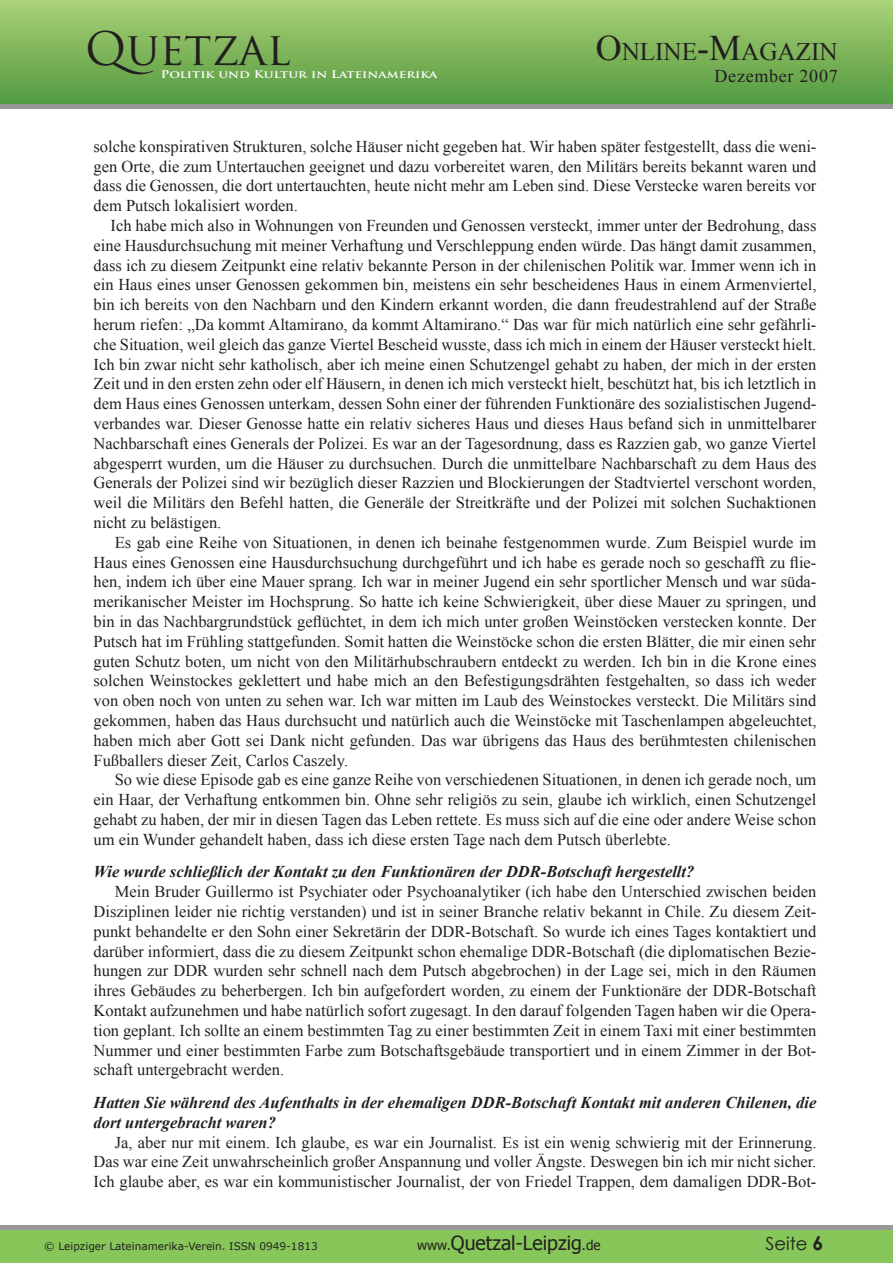
<style>
.page{position:relative;width:893px;height:1263px;background:#fff}
.page>*{position:absolute;margin:0;border:0;box-sizing:border-box;transform-origin:0 0}
.t1{font:45px "Trajan Pro";color:#231f20}
.t2{font:25.2px "Times New Roman";color:#231f20}
.t3{font:19.5px "Tahoma";color:#231f20}
.t4{font:18px "Times New Roman";letter-spacing:.04em;color:#231f20}
.t5{font:18px "Century Gothic";color:#231f20}
.t6{font:16.5px/19.8px "Times New Roman";color:#231f20;text-align:justify}
.t7{font:italic 700 16.5px/19.8px "Times New Roman";color:#231f20}
.t8{font:10.5px "Verdana";color:#231f20}
.t9{font:700 10.5px "Trajan Pro";color:#fff;scale:1.24 1}
.s1{font-size:36px}
.s2{font-size:13.5px}
</style>
<div class="page">
<div style="left:0;top:1px;width:893px;height:103px;background:linear-gradient(to bottom,#aad177,#539a41)"></div>
<div style="left:0;top:104px;width:893px;height:5px;background:#979797"></div>
<hr style="left:0;top:1225px;width:893px;height:4px;background:#979797">
<div style="left:0;top:1230px;width:893px;height:33px;background:#87c659"></div>
<h1 class="t1" style="left:85px;top:20px;width:207px">QUETZAL</h1>
<p class="t9" style="left:161px;top:68px;width:225px">Politik und Kultur in Lateinamerika</p>
<h2 class="t2" style="left:596px;top:35px;width:244px"><span class="s1">O</span>nline<span class="s1">-M</span>agazin</h2>
<p class="t4" style="left:715px;top:64px;width:125px">Dezember 2007</p>
<p class="t6" style="left:94px;top:136px;width:724px">solche konspirativen Strukturen, solche Häuser nicht gegeben hat. Wir haben später festgestellt, dass die weni&shy;gen Orte, die zum Untertauchen geeignet und dazu vorbereitet waren, den Militärs bereits bekannt waren und dass die Genossen, die dort untertauchten, heute nicht mehr am Leben sind. Diese Verstecke waren bereits vor dem Putsch lokalisiert worden.</p>
<p class="t6" style="left:94px;top:215px;width:724px;text-indent:17px">Ich habe mich also in Wohnungen von Freunden und Genossen versteckt, immer unter der Bedrohung, dass eine Hausdurchsuchung mit meiner Verhaftung und Verschleppung enden würde. Das hängt damit zusammen, dass ich zu diesem Zeitpunkt eine relativ bekannte Person in der chilenischen Politik war. Immer wenn ich in ein Haus eines unser Genossen gekommen bin, meistens ein sehr bescheidenes Haus in einem Armenviertel, bin ich bereits von den Nachbarn und den Kindern erkannt worden, die dann freudestrahlend auf der Straße herum riefen: „Da kommt Altamirano, da kommt Altamirano.“ Das war für mich natürlich eine sehr gefährli&shy;che Situation, weil gleich das ganze Viertel Bescheid wusste, dass ich mich in einem der Häuser versteckt hielt.<br>Ich bin zwar nicht sehr katholisch, aber ich meine einen Schutzengel gehabt zu haben, der mich in der ersten Zeit und in den ersten zehn oder elf Häusern, in denen ich mich versteckt hielt, beschützt hat, bis ich letztlich in dem Haus eines Genossen unterkam, dessen Sohn einer der führenden Funktionäre des sozialistischen Jugend&shy;verbandes war. Dieser Genosse hatte ein relativ sicheres Haus und dieses Haus befand sich in unmittelbarer Nachbarschaft eines Generals der Polizei. Es war an der Tagesordnung, dass es Razzien gab, wo ganze Viertel abgesperrt wurden, um die Häuser zu durchsuchen. Durch die unmittelbare Nachbarschaft zu dem Haus des Generals der Polizei sind wir bezüglich dieser Razzien und Blockierungen der Stadtviertel verschont worden, weil die Militärs den Befehl hatten, die Generäle der Streitkräfte und der Polizei mit solchen Suchaktionen nicht zu belästigen.</p>
<p class="t6" style="left:94px;top:532px;width:724px;text-indent:21px">Es gab eine Reihe von Situationen, in denen ich beinahe festgenommen wurde. Zum Beispiel wurde im Haus eines Genossen eine Hausdurchsuchung durchgeführt und ich habe es gerade noch so geschafft zu flie&shy;hen, indem ich über eine Mauer sprang. Ich war in meiner Jugend ein sehr sportlicher Mensch und war süda&shy;merikanischer Meister im Hochsprung. So hatte ich keine Schwierigkeit, über diese Mauer zu springen, und bin in das Nachbargrundstück geflüchtet, in dem ich mich unter großen Weinstöcken verstecken konnte. Der Putsch hat im Frühling stattgefunden. Somit hatten die Weinstöcke schon die ersten Blätter, die mir einen sehr guten Schutz boten, um nicht von den Militärhubschraubern entdeckt zu werden. Ich bin in die Krone eines solchen Weinstockes geklettert und habe mich an den Befestigungsdrähten festgehalten, so dass ich weder von oben noch von unten zu sehen war. Ich war mitten im Laub des Weinstockes versteckt. Die Militärs sind gekommen, haben das Haus durchsucht und natürlich auch die Weinstöcke mit Taschenlampen abgeleuchtet, haben mich aber Gott sei Dank nicht gefunden. Das war übrigens das Haus des berühmtesten chilenischen Fußballers dieser Zeit, Carlos Caszely.</p>
<p class="t6" style="left:94px;top:770px;width:724px;text-indent:21px">So wie diese Episode gab es eine ganze Reihe von verschiedenen Situationen, in denen ich gerade noch, um ein Haar, der Verhaftung entkommen bin. Ohne sehr religiös zu sein, glaube ich wirklich, einen Schutzengel gehabt zu haben, der mir in diesen Tagen das Leben rettete. Es muss sich auf die eine oder andere Weise schon um ein Wunder gehandelt haben, dass ich diese ersten Tage nach dem Putsch überlebte.</p>
<p class="t7" style="left:94px;top:861px;width:602px">Wie wurde schließlich der Kontakt zu den Funktionären der DDR-Botschaft hergestellt?</p>
<p class="t6" style="left:94px;top:881px;width:724px;text-indent:21px">Mein Bruder Guillermo ist Psychiater oder Psychoanalytiker (ich habe den Unterschied zwischen beiden Disziplinen leider nie richtig verstanden) und ist in seiner Branche relativ bekannt in Chile. Zu diesem Zeit&shy;punkt behandelte er den Sohn einer Sekretärin der DDR-Botschaft. So wurde ich eines Tages kontaktiert und darüber informiert, dass die zu diesem Zeitpunkt schon ehemalige DDR-Botschaft (die diplomatischen Bezie&shy;hungen zur DDR wurden sehr schnell nach dem Putsch abgebrochen) in der Lage sei, mich in den Räumen ihres Gebäudes zu beherbergen. Ich bin aufgefordert worden, zu einem der Funktionäre der DDR-Botschaft Kontakt aufzunehmen und habe natürlich sofort zugesagt. In den darauf folgenden Tagen haben wir die Opera&shy;tion geplant. Ich sollte an einem bestimmten Tag zu einer bestimmten Zeit in einem Taxi mit einer bestimmten Nummer und einer bestimmten Farbe zum Botschaftsgebäude transportiert und in einem Zimmer in der Bot&shy;schaft untergebracht werden.</p>
<p class="t7" style="left:94px;top:1092px;width:724px">Hatten Sie während des Aufenthalts in der ehemaligen DDR-Botschaft Kontakt mit anderen Chilenen, die dort untergebracht waren?</p>
<p class="t6" style="left:94px;top:1132px;width:724px;text-indent:21px">Ja, aber nur mit einem. Ich glaube, es war ein Journalist. Es ist ein wenig schwierig mit der Erinnerung.<br>Das war eine Zeit unwahrscheinlich großer Anspannung und voller Ängste. Deswegen bin ich mir nicht sicher.<br>Ich glaube aber, es war ein kommunistischer Journalist, der von Friedel Trappen, dem damaligen DDR-Bot-</p>
<p class="t8" style="left:44px;top:1239px;width:275px">© Leipziger Lateinamerika-Verein. ISSN 0949-1813</p>
<p class="t3" style="left:417px;top:1230px;width:185px"><span class="s2">www.</span>Quetzal-Leipzig<span class="s2">.de</span></p>
<p class="t5" style="left:766px;top:1231px;width:44px">Seite</p>
</div>
